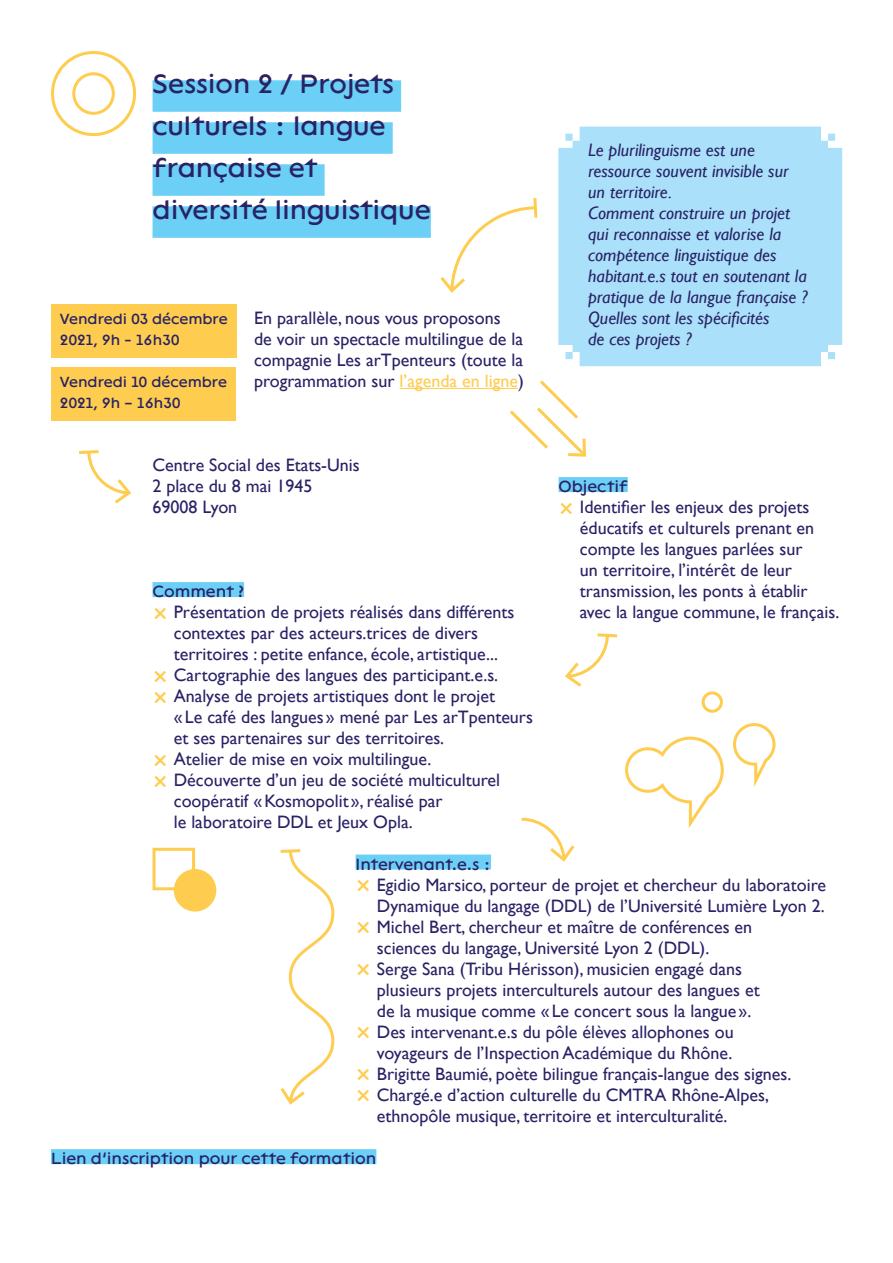
<style>
.page{position:relative;width:893px;height:1263px;background:#fff}
.page>*{position:absolute;margin:0;border:0;box-sizing:border-box;transform-origin:0 0}
.titre{font:27px/42px "Lack";color:#292265}
.labeur{font:18px/21px "Gill Sans";color:#292265}
.italic{font:italic 18px/21px "Gill Sans";color:#292265}
.sous_titre{font:16.5px "Lack";color:#292265}
.dates{font:15px/21px "Lack";color:#292265}
.s1{color:#fecc4e}
.s2{font-size:27px;color:#fecc4e}
</style>
<div class="page">
<div style="left:153px;top:582px;width:91px;height:15px;background:#6bcff6"></div>
<div style="left:51px;top:304px;width:185px;height:53px;background:#fecc4e"></div>
<div style="left:51px;top:367px;width:184px;height:53px;background:#fecc4e"></div>
<div style="left:559px;top:477px;width:69px;height:15px;background:#6bcff6"></div>
<div style="left:356px;top:854px;width:135px;height:15px;background:#6bcff6"></div>
<div style="left:51px;top:1149px;width:325px;height:15px;background:#6bcff6"></div>
<div style="left:153px;top:80px;width:248px;height:32px;background:#6bcff6"></div>
<div style="left:153px;top:122px;width:240px;height:32px;background:#6bcff6"></div>
<div style="left:153px;top:164px;width:172px;height:32px;background:#6bcff6"></div>
<div style="left:153px;top:206px;width:278px;height:32px;background:#6bcff6"></div>
<div style="left:558px;top:127px;width:284px;height:239px;background:#aae0f9"></div>
<hr style="left:400px;top:388px;width:118px;height:1px;background:#fecc4e">
<svg style="left:51px;top:51px;width:85px;height:85px"></svg>
<svg style="left:522px;top:818px;width:52px;height:44px"></svg>
<svg style="left:565px;top:633px;width:52px;height:54px"></svg>
<svg style="left:79px;top:450px;width:52px;height:53px"></svg>
<svg style="left:510px;top:380px;width:76px;height:77px"></svg>
<svg style="left:441px;top:198px;width:96px;height:95px"></svg>
<svg style="left:153px;top:848px;width:63px;height:63px"></svg>
<svg style="left:281px;top:849px;width:53px;height:256px"></svg>
<svg style="left:625px;top:737px;width:99px;height:91px"></svg>
<svg style="left:702px;top:691px;width:21px;height:22px"></svg>
<svg style="left:733px;top:723px;width:42px;height:64px"></svg>
<p class="titre" style="left:153px;top:63px;width:280px">Session 2 / Projets culturels : langue française et diversité linguistique</p>
<p class="dates" style="left:60px;top:308px;width:170px">Vendredi 03 décembre<br>2021, 9h - 16h30</p>
<p class="dates" style="left:60px;top:371px;width:169px">Vendredi 10 décembre<br>2021, 9h – 16h30</p>
<p class="labeur" style="left:254px;top:308px;width:271px">En parallèle, nous vous proposons<br>de voir un spectacle multilingue de la compagnie Les arTpenteurs (toute la programmation sur <span class="s1">l’agenda en ligne</span>)</p>
<p class="labeur" style="left:153px;top:455px;width:209px">Centre Social des Etats‑Unis</p>
<p class="labeur" style="left:153px;top:476px;width:161px">2 place du 8 mai 1945</p>
<p class="labeur" style="left:153px;top:497px;width:86px">69008 Lyon</p>
<p class="sous_titre" style="left:153px;top:581px;width:93px">Comment ?</p>
<p class="labeur" style="left:174px;top:602px;width:342px;text-indent:-21px"><span class="s2">×</span> Présentation de projets réalisés dans différents contextes par des acteurs.trices de divers territoires : petite enfance, école, artistique...</p>
<p class="labeur" style="left:153px;top:665px;width:347px"><span class="s2">×</span> Cartographie des langues des participant.e.s.</p>
<p class="labeur" style="left:174px;top:686px;width:361px;text-indent:-21px"><span class="s2">×</span> Analyse de projets artistiques dont le projet<br>« Le café des langues » mené par Les arTpenteurs et ses partenaires sur des territoires.</p>
<p class="labeur" style="left:153px;top:749px;width:280px"><span class="s2">×</span> Atelier de mise en voix multilingue.</p>
<p class="labeur" style="left:174px;top:770px;width:328px;text-indent:-21px"><span class="s2">×</span> Découverte d’un jeu de société multiculturel coopératif «Kosmopolit », réalisé par<br>le laboratoire DDL et Jeux Opla.</p>
<p class="italic" style="left:588px;top:140px;width:221px">Le plurilinguisme est une ressource souvent invisible sur un territoire.<br>Comment construire un projet qui reconnaisse et valorise la compétence linguistique des habitant.e.s tout en soutenant la pratique de la langue française ?<br>Quelles sont les spécificités<br>de ces projets ?</p>
<p class="sous_titre" style="left:559px;top:476px;width:71px">Objectif</p>
<p class="labeur" style="left:580px;top:497px;width:261px;text-indent:-21px"><span class="s2">×</span> Identifier les enjeux des projets éducatifs et culturels prenant en compte les langues parlées sur<br>un territoire, l’intérêt de leur transmission, les ponts à établir avec la langue commune, le français.</p>
<p class="sous_titre" style="left:356px;top:854px;width:137px">Intervenant.e.s :</p>
<p class="labeur" style="left:356px;top:874px;width:472px;text-align:right"><span class="s2">×</span> Egidio Marsico, porteur de projet et chercheur du laboratoire<br>Dynamique du langage (DDL) de l’Université Lumière Lyon 2.</p>
<p class="labeur" style="left:377px;top:916px;width:377px;text-indent:-21px"><span class="s2">×</span> Michel Bert, chercheur et maître de conférences en sciences du langage, Université Lyon 2 (DDL).</p>
<p class="labeur" style="left:377px;top:958px;width:384px;text-indent:-21px"><span class="s2">×</span> Serge Sana (Tribu Hérisson), musicien engagé dans plusieurs projets interculturels autour des langues et de la musique comme « Le concert sous la langue ».</p>
<p class="labeur" style="left:356px;top:1021px;width:380px;text-align:right"><span class="s2">×</span> Des intervenant.e.s du pôle élèves allophones ou voyageurs de l’Inspection Académique du Rhône.</p>
<p class="labeur" style="left:356px;top:1063px;width:437px"><span class="s2">×</span> Brigitte Baumié, poète bilingue français-langue des signes.</p>
<p class="labeur" style="left:377px;top:1084px;width:394px;text-indent:-21px"><span class="s2">×</span> Chargé.e d’action culturelle du CMTRA Rhône-Alpes, ethnopôle musique, territoire et interculturalité.</p>
<p class="sous_titre" style="left:51px;top:1148px;width:327px">Lien d’inscription pour cette formation</p>
</div>
